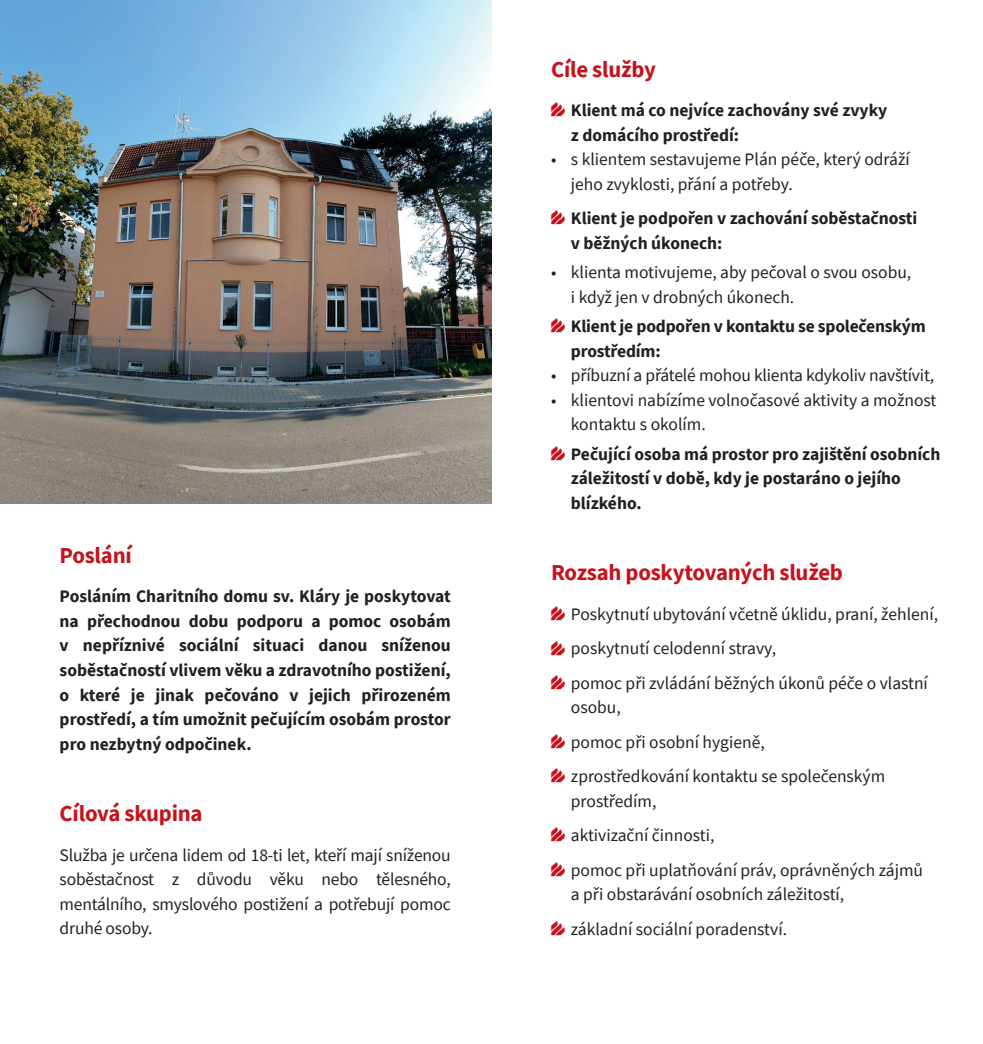
<style>
.page{position:relative;width:983px;height:1044px;background:#fff}
.page>*{position:absolute;margin:0;border:0;box-sizing:border-box;transform-origin:0 0}
.t1{font:700 22.75px "Source Sans Pro";letter-spacing:-.01em;color:#c6131b}
.t2{font:17.5px/34.5px "Source Sans Pro";color:#231f20}
.t3{font:700 17.5px/24.5px "Source Sans Pro";color:#231f20}
</style>
<div class="page">
<img style="left:0;top:0;width:491px;height:504px">
<h1 class="t1" style="left:60px;top:540px;width:74px">Poslání</h1>
<p class="t3" style="left:60px;top:584px;width:392px;text-align:justify">Posláním Charitního domu sv. Kláry je poskytovat na přechodnou dobu podporu a pomoc osobám v nepříznivé sociální situaci danou sníženou soběstačností vlivem věku a zdravotního postižení, o které je jinak pečováno v jejich přirozeném prostředí, a tím umožnit pečujícím osobám prostor pro nezbytný odpočinek.</p>
<h1 class="t1" style="left:60px;top:798px;width:144px">Cílová skupina</h1>
<p class="t2" style="left:60px;top:842px;width:392px;line-height:24.5px;text-align:justify">Služba je určena lidem od 18-ti let, kteří mají sníženou soběstačnost z důvodu věku nebo tělesného, mentálního, smyslového postižení a potřebují pomoc druhé osoby.</p>
<h1 class="t1" style="left:551px;top:54px;width:106px">Cíle služby</h1>
<p class="t3" style="left:571px;top:98px;width:318px">Klient má co nejvíce zachovány své zvyky z domácího prostředí:</p>
<p class="t2" style="left:571px;top:147px;width:340px;line-height:24.5px;text-indent:-20px">• s klientem sestavujeme Plán péče, který odráží jeho zvyklosti, přání a potřeby.</p>
<p class="t3" style="left:571px;top:206px;width:348px">Klient je podpořen v zachování soběstačnosti v běžných úkonech:</p>
<p class="t2" style="left:571px;top:260px;width:342px;line-height:24.5px;text-indent:-20px">• klienta motivujeme, aby pečoval o svou osobu, i když jen v drobných úkonech.</p>
<p class="t3" style="left:571px;top:314px;width:356px">Klient je podpořen v kontaktu se společenským prostředím:</p>
<p class="t2" style="left:551px;top:358px;width:384px">• příbuzní a přátelé mohou klienta kdykoliv navštívit,</p>
<p class="t2" style="left:571px;top:387px;width:367px;line-height:24.5px;text-indent:-20px">• klientovi nabízíme volnočasové aktivity a možnost kontaktu s okolím.</p>
<p class="t3" style="left:571px;top:441px;width:371px">Pečující osoba má prostor pro zajištění osobních záležitostí v době, kdy je postaráno o jejího blízkého.</p>
<h1 class="t1" style="left:551px;top:557px;width:293px">Rozsah poskytovaných služeb</h1>
<p class="t2" style="left:571px;top:596px;width:368px">Poskytnutí ubytování včetně úklidu, praní, žehlení, poskytnutí celodenní stravy,<br>pomoc při zvládání běžných úkonů péče o vlastní</p>
<p class="t2" style="left:571px;top:690px;width:316px">osobu,<br>pomoc při osobní hygieně, zprostředkování kontaktu se společenským</p>
<p class="t2" style="left:571px;top:783px;width:354px">prostředím,<br>aktivizační činnosti,<br>pomoc při uplatňování práv, oprávněných zájmů</p>
<p class="t2" style="left:571px;top:876px;width:275px">a při obstarávání osobních záležitostí, základní sociální poradenství.</p>
</div>
